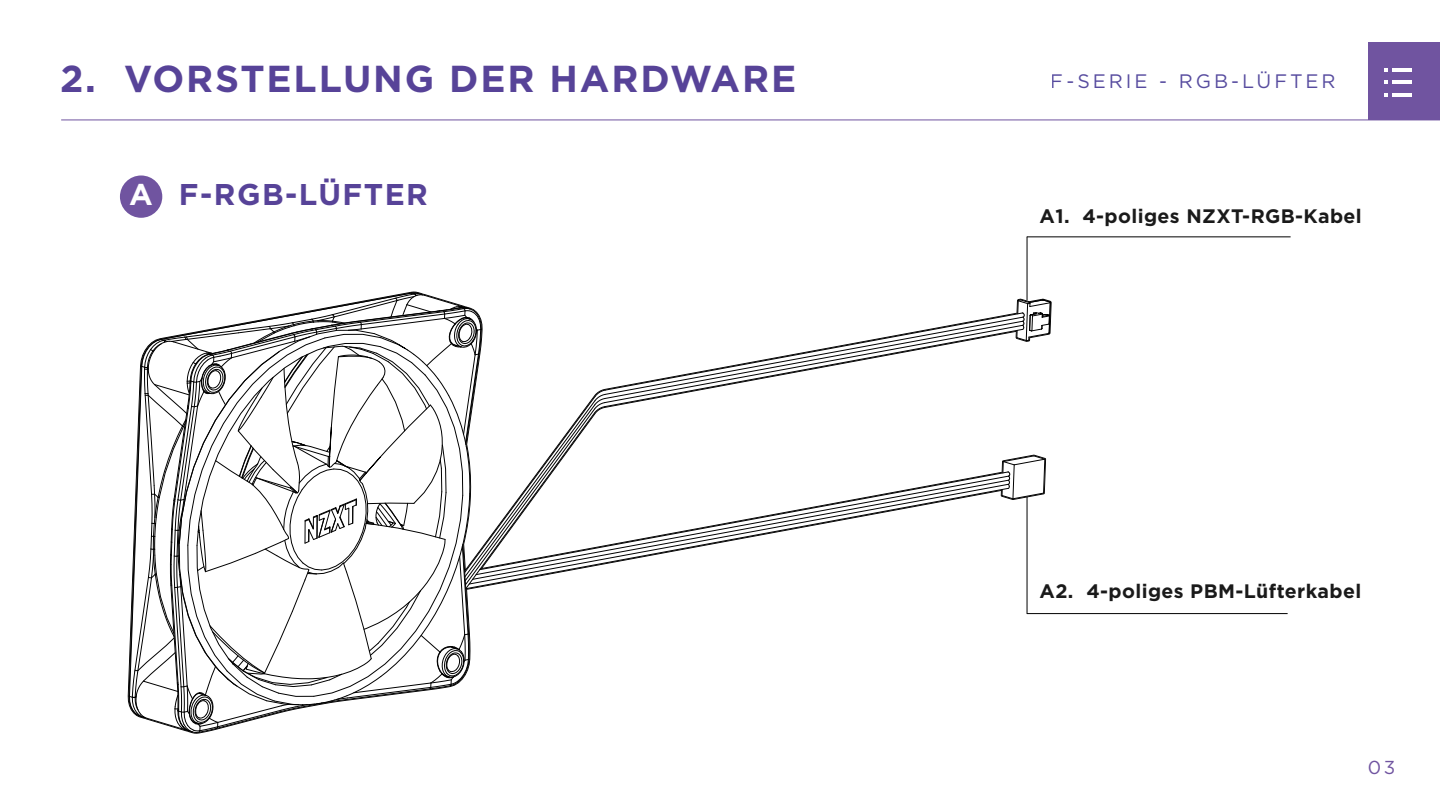
<style>
.page{position:relative;width:1440px;height:810px;background:#fff}
.page>*{position:absolute;margin:0;border:0;box-sizing:border-box;transform-origin:0 0}
.t1{font:700 37.5px "Gotham";letter-spacing:.05em;color:#574398}
.t2{font:700 30px "Gotham";letter-spacing:.05em;color:#574398}
.t3{font:700 19.5px "Gotham";letter-spacing:.02em;color:#1a1a1a}
.t4{font:19.5px "Gotham";letter-spacing:.15em;color:#2d1f87}
.t5{font:18.75px "Gotham";color:#7054a0}
.s1{color:#fff}
</style>
<div class="page">
<hr style="left:61px;top:120px;width:1379px;height:1px;background:#7054a0">
<div style="left:1369px;top:43px;width:71px;height:77px;background:#7054a0"></div>
<svg style="left:1384px;top:68px;width:4px;height:3px"></svg>
<hr style="left:1392px;top:68px;width:20px;height:3px;background:#fff">
<svg style="left:1384px;top:81px;width:4px;height:3px"></svg>
<hr style="left:1392px;top:81px;width:20px;height:3px;background:#fff">
<svg style="left:1384px;top:93px;width:4px;height:4px"></svg>
<hr style="left:1392px;top:93px;width:20px;height:4px;background:#fff">
<svg style="left:128px;top:292px;width:924px;height:442px"></svg>
<hr style="left:1027px;top:497px;width:1px;height:117px;background:#000">
<hr style="left:1027px;top:237px;width:1px;height:63px;background:#000">
<hr style="left:1027px;top:613px;width:261px;height:1px;background:#000">
<div style="left:120px;top:175px;width:42px;height:43px;background:#7054a0;border-radius:50%"></div>
<hr style="left:1027px;top:237px;width:264px;height:1px;background:#000">
<h1 class="t1" style="left:60px;top:54px;width:738px">2. VORSTELLUNG DER HARDWARE</h1>
<h2 class="t2" style="left:129px;top:175px;width:300px"><span class="s1">A</span> F-RGB-LÜFTER</h2>
<p class="t4" style="left:1051px;top:68px;width:286px">F-SERIE - RGB-LÜFTER</p>
<p class="t3" style="left:1040px;top:203px;width:324px">A1. 4-poliges NZXT-RGB-Kabel</p>
<p class="t3" style="left:1040px;top:578px;width:323px">A2. 4-poliges PBM-Lüfterkabel</p>
<p class="t5" style="left:1368px;top:755px;width:29px">03</p>
</div>
